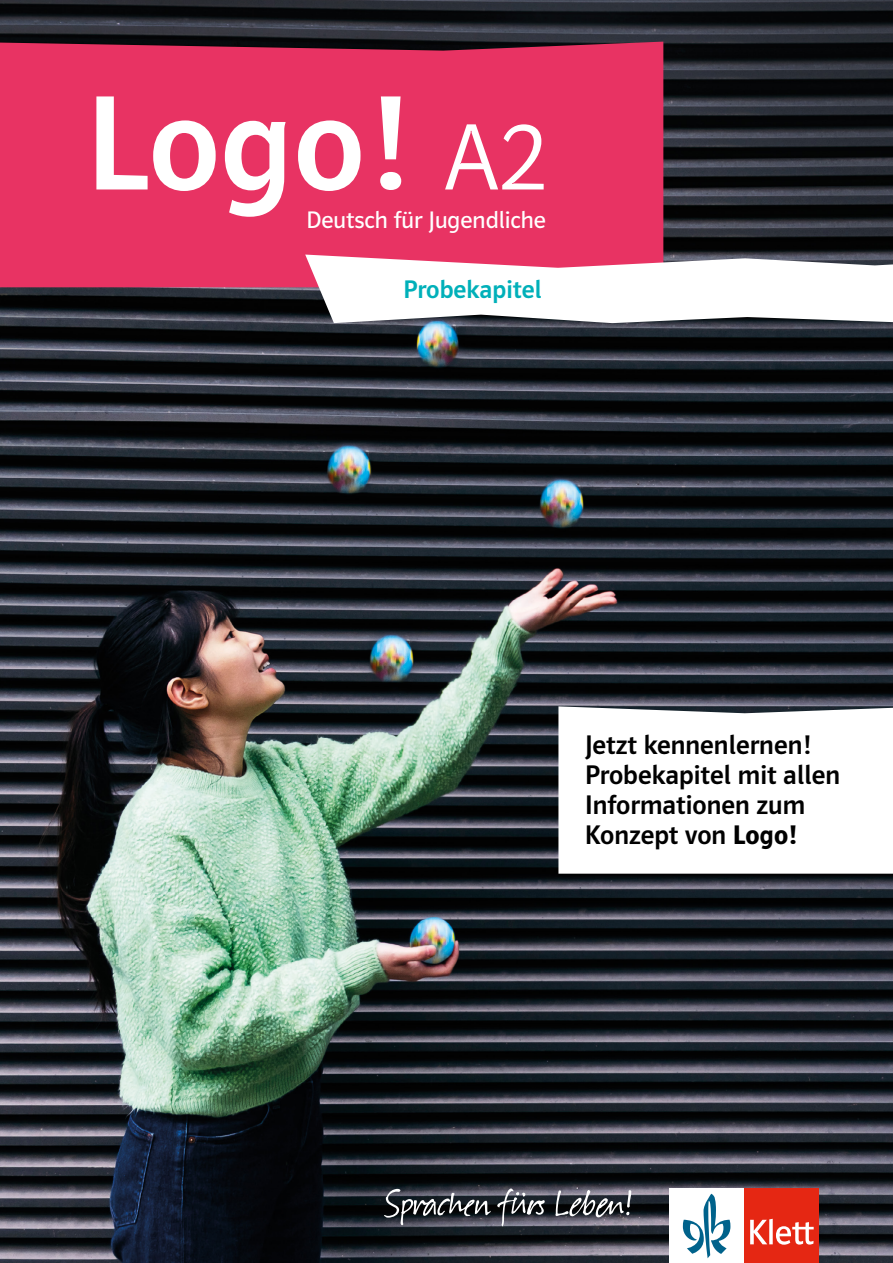
<style>
.page{position:relative;width:893px;height:1263px;background:#fff}
.page>*{position:absolute;margin:0;border:0;box-sizing:border-box;transform-origin:0 0}
.t1{font:500 135px "Polo CEFEKS01";color:#fff}
.t2{font:500 27px/30px "Polo CEFEKS01";color:#000}
.t3{font:500 25.5px "Polo CEFEKS01";color:#00b0b9}
.t4{font:24px "Polo CEFEKS01";color:#fff}
.s1{font-weight:300;font-size:94.5px}
.s2{font-weight:600}
</style>
<div class="page">
<img style="left:0;top:0;width:893px;height:1263px">
<svg style="left:558px;top:706px;width:335px;height:168px"></svg>
<div style="left:0;top:42px;width:663px;height:245px;background:#e83363"></div>
<svg style="left:305px;top:255px;width:588px;height:68px"></svg>
<div style="left:669px;top:1188px;width:75px;height:75px;background:#fff"></div>
<div style="left:744px;top:1188px;width:75px;height:75px;background:#e52713"></div>
<svg style="left:750px;top:1219px;width:64px;height:26px"></svg>
<svg style="left:683px;top:1194px;width:47px;height:64px"></svg>
<svg style="left:384px;top:1188px;width:247px;height:38px;background:#595a62"></svg>
<h1 class="t1" style="left:85px;top:64px;width:463px">Logo! <span class="s1">A2</span></h1>
<p class="t4" style="left:306px;top:206px;width:241px">Deutsch für Jugendliche</p>
<p class="t3" style="left:403px;top:274px;width:140px">Probekapitel</p>
<p class="t2" style="left:585px;top:730px;width:257px">Jetzt kennenlernen!<br>Probekapitel mit allen<br>Informationen zum<br>Konzept von <span class="s2">Logo!</span></p>
</div>
